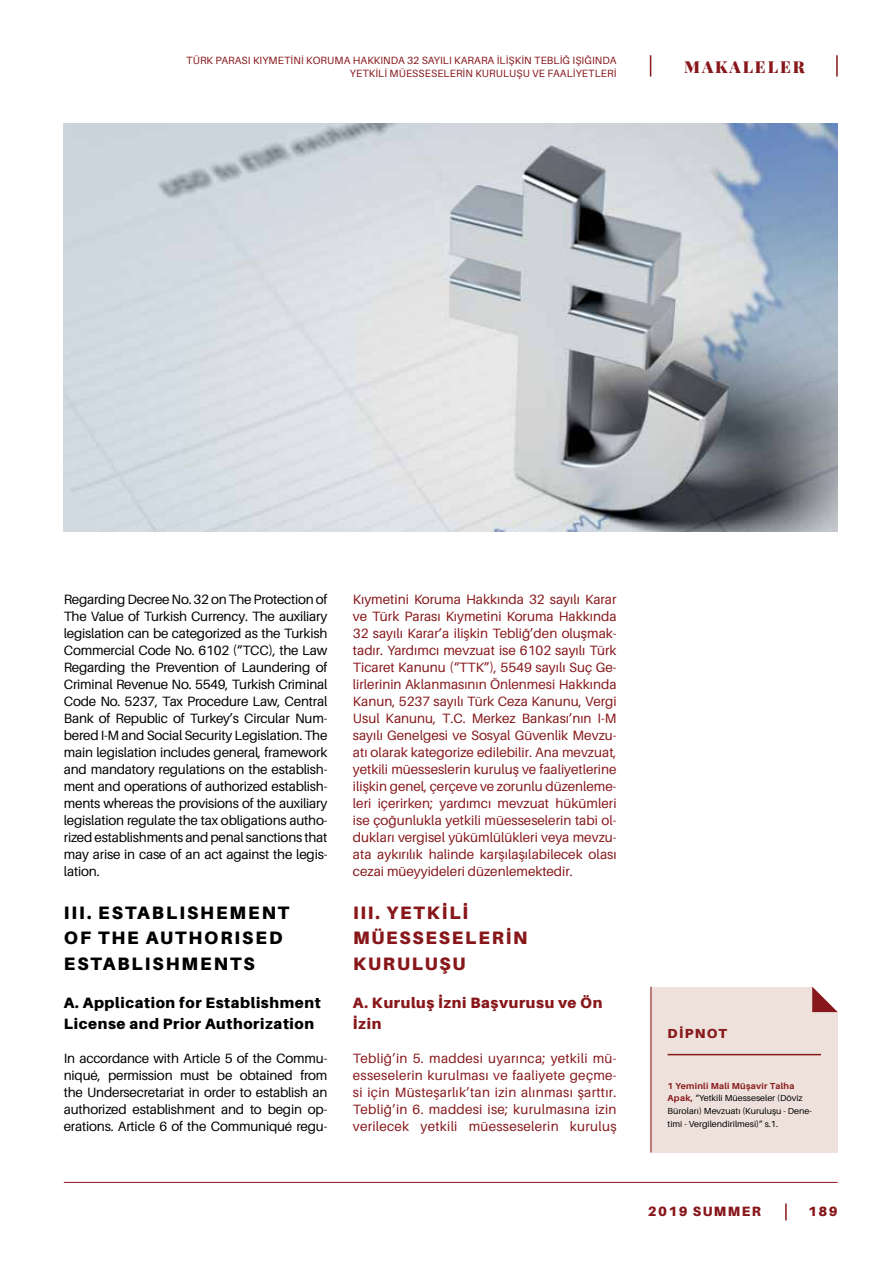
<style>
.page{position:relative;width:893px;height:1263px;background:#fff}
.page>*{position:absolute;margin:0;border:0;box-sizing:border-box;transform-origin:0 0}
.t1{font:900 18px/25.5px "Aileron";letter-spacing:.11em;color:#000}
.t2{font:900 18px/25.5px "Aileron";letter-spacing:.1em;color:#87171a}
.t3{font:900 16.5px "Playfair Display";letter-spacing:.12em;color:#87171a}
.t4{font:900 15px/21.3px "Aileron";letter-spacing:.04em;color:#000}
.t5{font:900 15px/21.3px "Aileron";letter-spacing:.04em;color:#87171a}
.t6{font:13.5px/17px "Aileron";letter-spacing:.01em;color:#87171a;text-align:justify}
.t7{font:13.5px/17px "Aileron";letter-spacing:-.015em;color:#000;text-align:justify}
.t8{font:900 13.5px "Aileron";letter-spacing:.105em;color:#87171a}
.t9{font:900 13.05px "Aileron";letter-spacing:.1em;color:#87171a}
.t10{font:10.5px/12.8px "Aileron";letter-spacing:.01em;color:#87171a;text-align:right}
.t11{font:8.7px/12.8px "Aileron";color:#000}
.s1{font-weight:700;color:#87171a}
</style>
<div class="page">
<hr style="left:64px;top:1182px;width:774px;height:1px;background:#87171a">
<svg style="left:785px;top:1203px;width:2px;height:17px"></svg>
<svg style="left:650px;top:55px;width:1px;height:22px"></svg>
<hr style="left:836px;top:55px;width:2px;height:22px;background:#87171a">
<img style="left:64px;top:123px;width:774px;height:408px">
<div style="left:651px;top:986px;width:187px;height:166px;background:#eee1db"></div>
<hr style="left:668px;top:1054px;width:153px;height:1px;background:#87171a">
<svg style="left:812px;top:986px;width:26px;height:26px"></svg>
<hr style="left:651px;top:986px;width:1px;height:166px;background:#87171a">
<p class="t10" style="left:186px;top:54px;width:432px">TÜRK PARASI KIYMETİNİ KORUMA HAKKINDA 32 SAYILI KARARA İLİŞKİN TEBLİĞ IŞIĞINDA<br>YETKİLİ MÜESSESELERİN KURULUŞU VE FAALİYETLERİ</p>
<p class="t3" style="left:684px;top:54px;width:122px">MAKALELER</p>
<p class="t7" style="left:64px;top:591px;width:265px">Regarding Decree No. 32 on The Protection of The Value of Turkish Currency. The auxiliary legislation can be categorized as the Turkish Commercial Code No. 6102 (“TCC), the Law Regarding the Prevention of Laundering of Criminal Revenue No. 5549, Turkish Criminal Code No. 5237, Tax Procedure Law, Central Bank of Republic of Turkey’s Circular Num&shy;bered I-M and Social Security Legislation. The main legislation includes general, framework and mandatory regulations on the establish&shy;ment and operations of authorized establish&shy;ments whereas the provisions of the auxiliary legislation regulate the tax obligations autho&shy;rized establishments and penal sanctions that may arise in case of an act against the legis&shy;lation.</p>
<h1 class="t1" style="left:64px;top:899px;width:227px">III. ESTABLISHEMENT<br>OF THE AUTHORISED<br>ESTABLISHMENTS</h1>
<p class="t4" style="left:64px;top:992px;width:258px">A. Application for Establishment<br>License and Prior Authorization</p>
<p class="t7" style="left:64px;top:1050px;width:265px">In accordance with Article 5 of the Commu&shy;niqué, permission must be obtained from the Undersecretariat in order to establish an authorized establishment and to begin op&shy;erations. Article 6 of the Communiqué regu-</p>
<p class="t6" style="left:353px;top:591px;width:265px">Kıymetini Koruma Hakkında 32 sayılı Karar ve Türk Parası Kıymetini Koruma Hakkında 32 sayılı Karar’a ilişkin Tebliğ’den oluşmak&shy;tadır. Yardımcı mevzuat ise 6102 sayılı Türk Ticaret Kanunu (“TTK”), 5549 sayılı Suç Ge&shy;lirlerinin Aklanmasının Önlenmesi Hakkında Kanun, 5237 sayılı Türk Ceza Kanunu, Vergi Usul Kanunu, T.C. Merkez Bankası’nın I-M sayılı Genelgesi ve Sosyal Güvenlik Mevzu&shy;atı olarak kategorize edilebilir. Ana mevzuat, yetkili müesseslerin kuruluş ve faaliyetlerine ilişkin genel, çerçeve ve zorunlu düzenleme&shy;leri içerirken; yardımcı mevzuat hükümleri ise çoğunlukla yetkili müesseselerin tabi ol&shy;dukları vergisel yükümlülükleri veya mevzu&shy;ata aykırılık halinde karşılaşılabilecek olası cezai müeyyideleri düzenlemektedir.</p>
<h1 class="t2" style="left:353px;top:899px;width:176px">III. YETKİLİ<br>MÜESSESELERİN<br>KURULUŞU</h1>
<p class="t5" style="left:353px;top:992px;width:251px">A. Kuruluş İzni Başvurusu ve Ön<br>İzin</p>
<p class="t6" style="left:353px;top:1050px;width:265px">Tebliğ’in 5. maddesi uyarınca; yetkili mü&shy;esseselerin kurulması ve faaliyete geçme&shy;si için Müsteşarlık’tan izin alınması şarttır.<br>Tebliğ’in 6. maddesi ise; kurulmasına izin verilecek yetkili müesseselerin kuruluş</p>
<p class="t9" style="left:668px;top:1025px;width:61px">DİPNOT</p>
<p class="t11" style="left:668px;top:1079px;width:146px"><span class="s1">1 Yeminli Mali Müşavir Talha Apak,</span> “Yetkili Müesseseler (Döviz Büroları) Mevzuatı (Kuruluşu - Dene&shy;timi - Vergilendirilmesi)” s.1.</p>
<p class="t8" style="left:648px;top:1203px;width:115px">2019 SUMMER</p>
<p class="t8" style="left:808px;top:1203px;width:31px">189</p>
</div>
